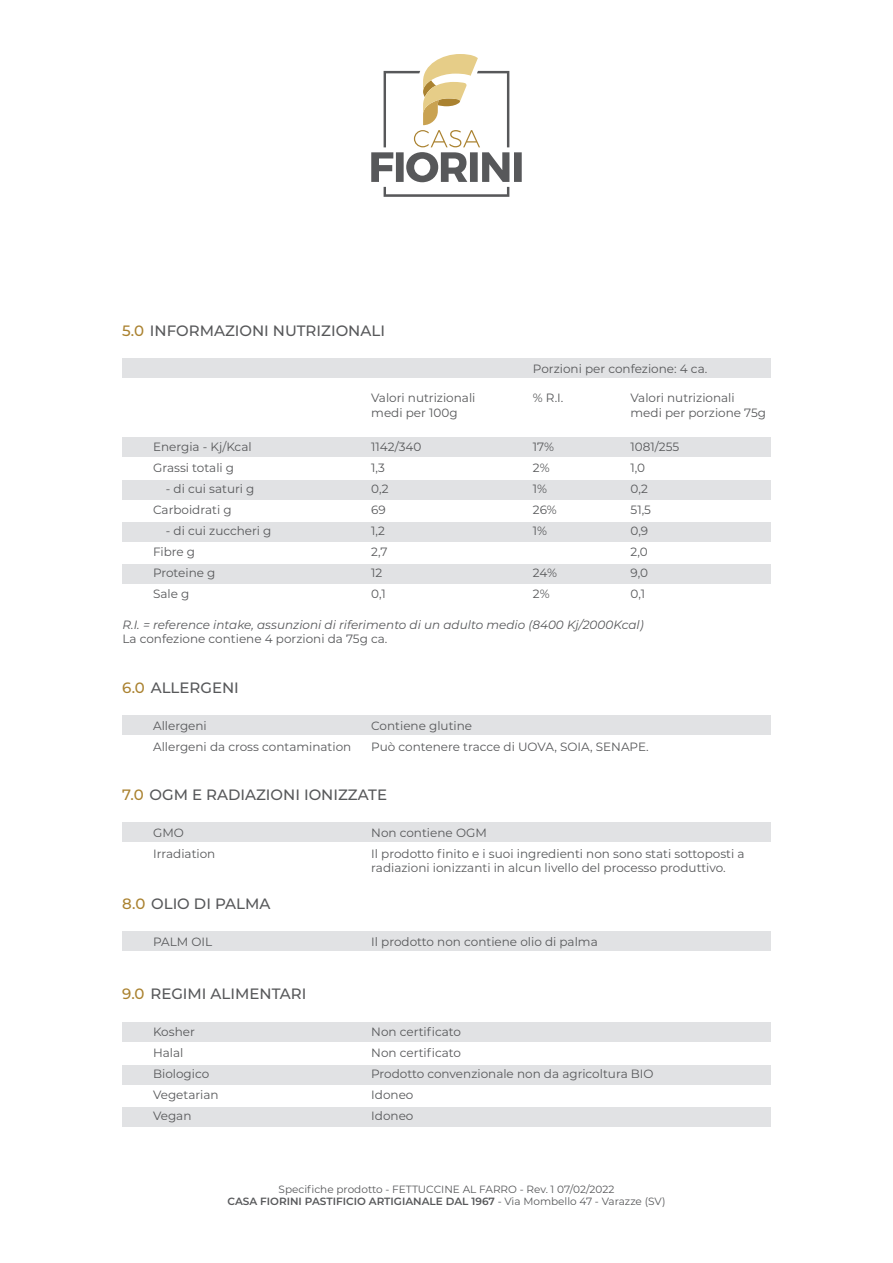
<style>
.page{position:relative;width:893px;height:1263px;background:#fff}
.page>*{position:absolute;margin:0;border:0;box-sizing:border-box;transform-origin:0 0}
.t1{font:500 15px "Montserrat";color:#57585a}
.t2{font:12px/21px "Montserrat";color:#57585a}
.t3{font:italic 12px "Montserrat";color:#57585a}
.t4{font:10.5px/12.6px "Montserrat";color:#57585a;text-align:center}
.s1{color:#aa8230}
.s2{font-weight:600}
</style>
<div class="page">
<div style="left:122px;top:437px;width:649px;height:19px;background:#e1e2e4"></div>
<div style="left:122px;top:359px;width:649px;height:19px;background:#e1e2e4"></div>
<div style="left:122px;top:480px;width:649px;height:20px;background:#e1e2e4"></div>
<div style="left:122px;top:522px;width:649px;height:20px;background:#e1e2e4"></div>
<div style="left:122px;top:564px;width:649px;height:20px;background:#e1e2e4"></div>
<div style="left:122px;top:716px;width:649px;height:19px;background:#e1e2e4"></div>
<div style="left:122px;top:822px;width:649px;height:19px;background:#e1e2e4"></div>
<div style="left:122px;top:931px;width:649px;height:20px;background:#e1e2e4"></div>
<div style="left:122px;top:1022px;width:649px;height:19px;background:#e1e2e4"></div>
<div style="left:122px;top:1065px;width:649px;height:19px;background:#e1e2e4"></div>
<div style="left:122px;top:1108px;width:649px;height:19px;background:#e1e2e4"></div>
<svg style="left:371px;top:54px;width:151px;height:143px"></svg>
<p class="t1" style="left:122px;top:320px;width:264px"><span class="s1">5.0</span> INFORMAZIONI NUTRIZIONALI</p>
<p class="t2" style="left:153px;top:436px;width:100px">Energia - Kj/Kcal<br>Grassi totali g</p>
<p class="t2" style="left:153px;top:478px;width:103px;text-indent:13px">- di cui saturi g<br>Carboidrati g</p>
<p class="t2" style="left:153px;top:520px;width:120px;text-indent:13px">- di cui zuccheri g<br>Fibre g<br>Proteine g<br>Sale g</p>
<p class="t2" style="left:371px;top:390px;width:106px;line-height:14.4px">Valori nutrizionali medi per 100g</p>
<p class="t2" style="left:371px;top:436px;width:52px">1142/340<br>1,3<br>0,2<br>69<br>1,2<br>2,7<br>12<br>0,1</p>
<p class="t2" style="left:533px;top:357px;width:176px">Porzioni per confezione: 4 ca.</p>
<p class="t2" style="left:533px;top:387px;width:32px">% R.I.</p>
<p class="t2" style="left:631px;top:390px;width:137px;line-height:14.4px">Valori nutrizionali medi per porzione 75g</p>
<p class="t2" style="left:533px;top:436px;width:25px">17%<br>2%<br>1%<br>26%<br>1%</p>
<p class="t2" style="left:533px;top:562px;width:26px">24%<br>2%</p>
<p class="t2" style="left:631px;top:436px;width:50px">1081/255<br>1,0<br>0,2<br>51,5<br>0,9<br>2,0<br>9,0<br>0,1</p>
<p class="t3" style="left:122px;top:616px;width:523px">R.I. = reference intake, assunzioni di riferimento di un adulto medio (8400 Kj/2000Kcal)</p>
<p class="t2" style="left:122px;top:628px;width:267px">La confezione contiene 4 porzioni da 75g ca.</p>
<p class="t1" style="left:122px;top:677px;width:118px"><span class="s1">6.0</span> ALLERGENI</p>
<p class="t2" style="left:153px;top:715px;width:200px">Allergeni<br>Allergeni da cross contamination</p>
<p class="t2" style="left:371px;top:715px;width:279px">Contiene glutine<br>Può contenere tracce di UOVA, SOIA, SENAPE.</p>
<p class="t1" style="left:122px;top:784px;width:266px"><span class="s1">7.0</span> OGM E RADIAZIONI IONIZZATE</p>
<p class="t2" style="left:153px;top:821px;width:64px">GMO<br>Irradiation</p>
<p class="t1" style="left:122px;top:893px;width:150px"><span class="s1">8.0</span> OLIO DI PALMA</p>
<p class="t2" style="left:153px;top:930px;width:61px">PALM OIL</p>
<p class="t1" style="left:122px;top:984px;width:186px"><span class="s1">9.0</span> REGIMI ALIMENTARI</p>
<p class="t2" style="left:153px;top:1021px;width:67px">Kosher<br>Halal<br>Biologico<br>Vegetarian<br>Vegan</p>
<p class="t2" style="left:371px;top:821px;width:375px">Non contiene OGM<br>Il prodotto finito e i suoi ingredienti non sono stati sottoposti a</p>
<p class="t2" style="left:371px;top:857px;width:356px">radiazioni ionizzanti in alcun livello del processo produttivo.</p>
<p class="t2" style="left:371px;top:930px;width:228px">Il prodotto non contiene olio di palma</p>
<p class="t2" style="left:371px;top:1021px;width:284px">Non certificato<br>Non certificato<br>Prodotto convenzionale non da agricoltura BIO<br>Idoneo<br>Idoneo</p>
<p class="t4" style="left:228px;top:1182px;width:439px">Specifiche prodotto - FETTUCCINE AL FARRO - Rev. 1 07/02/2022<br><span class="s2">CASA FIORINI PASTIFICIO ARTIGIANALE DAL 1967</span> - Via Mombello 47 - Varazze (SV)</p>
</div>
